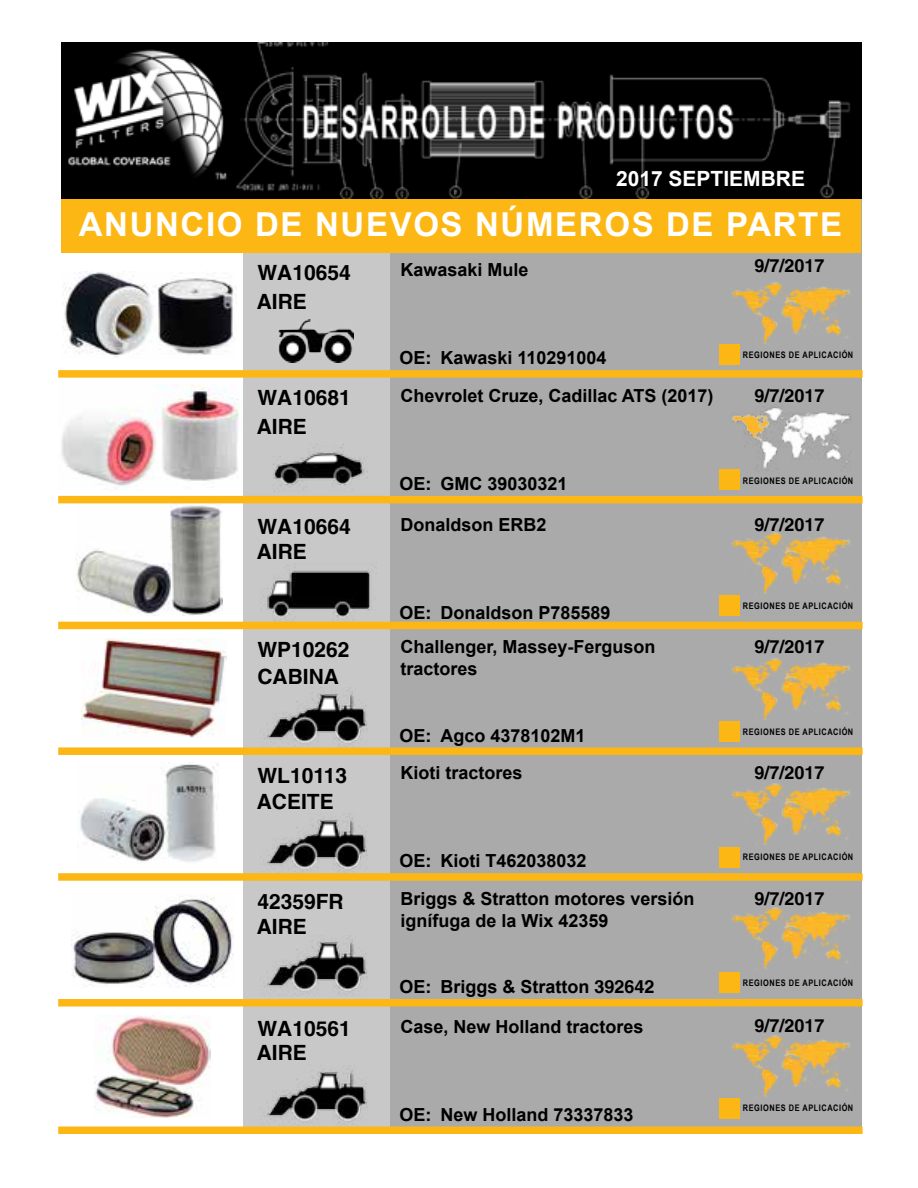
<style>
.page{position:relative;width:918px;height:1188px;background:#fff}
.page>*{position:absolute;margin:0;border:0;box-sizing:border-box;transform-origin:0 0}
.t1{font:700 33px "Arial";letter-spacing:.05em;color:#fff}
.t2{font:700 21px "AG Helvetica";color:#000}
.t3{font:700 21px "Arial";color:#fff}
.t4{font:700 18px/21.6px "Arial";color:#000}
.t5{font:700 18px "AG Helvetica";color:#000}
.t6{font:700 9px "Arial Narrow";letter-spacing:.06em;color:#000}
.s1{font-family:"AG Helvetica"}
</style>
<div class="page">
<div style="left:243px;top:42px;width:147px;height:1092px;background:#c8c8c8"></div>
<div style="left:390px;top:42px;width:472px;height:1092px;background:#aaa"></div>
<img style="left:64px;top:271px;width:170px;height:86px">
<img style="left:61px;top:384px;width:178px;height:105px">
<img style="left:76px;top:503px;width:147px;height:113px">
<img style="left:81px;top:639px;width:145px;height:99px">
<img style="left:79px;top:763px;width:140px;height:99px">
<img style="left:72px;top:896px;width:162px;height:91px">
<img style="left:95px;top:1016px;width:116px;height:102px">
<img style="left:732px;top:783px;width:118px;height:62px">
<img style="left:720px;top:407px;width:131px;height:63px">
<img style="left:732px;top:282px;width:118px;height:62px">
<img style="left:732px;top:532px;width:118px;height:62px">
<img style="left:732px;top:658px;width:118px;height:62px">
<img style="left:720px;top:907px;width:130px;height:66px">
<img style="left:720px;top:1035px;width:130px;height:64px">
<div style="left:719px;top:344px;width:21px;height:20px;background:#fdb715"></div>
<div style="left:719px;top:470px;width:21px;height:20px;background:#fdb715"></div>
<div style="left:719px;top:595px;width:21px;height:21px;background:#fdb715"></div>
<div style="left:719px;top:721px;width:21px;height:21px;background:#fdb715"></div>
<div style="left:719px;top:847px;width:21px;height:20px;background:#fdb715"></div>
<div style="left:719px;top:973px;width:21px;height:20px;background:#fdb715"></div>
<div style="left:719px;top:1099px;width:21px;height:20px;background:#fdb715"></div>
<img style="left:273px;top:444px;width:95px;height:42px">
<img style="left:260px;top:570px;width:117px;height:52px">
<img style="left:267px;top:818px;width:101px;height:54px">
<img style="left:267px;top:692px;width:101px;height:54px">
<img style="left:267px;top:940px;width:101px;height:54px">
<img style="left:267px;top:1070px;width:101px;height:54px">
<img style="left:278px;top:320px;width:76px;height:43px">
<img style="left:62px;top:42px;width:800px;height:157px">
<div style="left:62px;top:199px;width:799px;height:54px;background:#fdb715"></div>
<div style="left:58px;top:496px;width:805px;height:7px;background:#fdb714"></div>
<div style="left:58px;top:622px;width:805px;height:7px;background:#fdb714"></div>
<div style="left:58px;top:747px;width:805px;height:8px;background:#fdb714"></div>
<div style="left:58px;top:873px;width:805px;height:8px;background:#fdb714"></div>
<div style="left:58px;top:999px;width:805px;height:7px;background:#fdb714"></div>
<div style="left:58px;top:1126px;width:805px;height:8px;background:#fdb714"></div>
<div style="left:58px;top:370px;width:805px;height:8px;background:#fdb714"></div>
<p class="t3" style="left:616px;top:165px;width:191px">2017 SEPTIEMBRE</p>
<h1 class="t1" style="left:79px;top:203px;width:765px">ANUNCIO DE NUEVOS NÚMEROS DE PARTE</h1>
<p class="t2" style="left:257px;top:260px;width:95px">WA10654</p>
<p class="t2" style="left:257px;top:290px;width:52px">AIRE</p>
<p class="t2" style="left:257px;top:386px;width:95px">WA10681</p>
<p class="t2" style="left:257px;top:415px;width:52px">AIRE</p>
<p class="t2" style="left:257px;top:515px;width:95px">WA10664</p>
<p class="t2" style="left:257px;top:540px;width:52px">AIRE</p>
<p class="t2" style="left:257px;top:638px;width:94px">WP10262</p>
<p class="t2" style="left:257px;top:665px;width:83px">CABINA</p>
<p class="t2" style="left:257px;top:764px;width:91px">WL10113</p>
<p class="t2" style="left:257px;top:790px;width:79px">ACEITE</p>
<p class="t2" style="left:257px;top:889px;width:88px">42359FR</p>
<p class="t2" style="left:257px;top:915px;width:52px">AIRE</p>
<p class="t2" style="left:257px;top:1017px;width:95px">WA10561</p>
<p class="t2" style="left:257px;top:1040px;width:52px">AIRE</p>
<p class="t4" style="left:400px;top:260px;width:130px">Kawasaki Mule</p>
<p class="t5" style="left:754px;top:256px;width:72px">9/7/2017</p>
<p class="t4" style="left:399px;top:340px;width:316px;line-height:37.7px"><span class="s1">OE:</span> Kawaski 110291004<br>Chevrolet Cruze, Cadillac ATS (2017)</p>
<p class="t6" style="left:743px;top:348px;width:112px">REGIONES DE APLICACIÓN</p>
<p class="t5" style="left:754px;top:385px;width:72px">9/7/2017</p>
<p class="t4" style="left:399px;top:474px;width:170px"><span class="s1">OE:</span> GMC 39030321</p>
<p class="t6" style="left:743px;top:474px;width:112px">REGIONES DE APLICACIÓN</p>
<p class="t4" style="left:400px;top:514px;width:148px">Donaldson ERB2</p>
<p class="t5" style="left:754px;top:514px;width:72px">9/7/2017</p>
<p class="t4" style="left:399px;top:602px;width:213px"><span class="s1">OE:</span> Donaldson P785589</p>
<p class="t6" style="left:743px;top:599px;width:112px">REGIONES DE APLICACIÓN</p>
<p class="t4" style="left:400px;top:637px;width:257px">Challenger, Massey-Ferguson tractores</p>
<p class="t5" style="left:754px;top:637px;width:72px">9/7/2017</p>
<p class="t4" style="left:399px;top:725px;width:188px"><span class="s1">OE:</span> Agco 4378102M1</p>
<p class="t6" style="left:743px;top:725px;width:112px">REGIONES DE APLICACIÓN</p>
<p class="t4" style="left:400px;top:763px;width:124px">Kioti tractores</p>
<p class="t5" style="left:754px;top:763px;width:72px">9/7/2017</p>
<p class="t4" style="left:399px;top:851px;width:189px"><span class="s1">OE:</span> Kioti T462038032</p>
<p class="t6" style="left:743px;top:850px;width:112px">REGIONES DE APLICACIÓN</p>
<p class="t4" style="left:400px;top:888px;width:296px">Briggs &amp; Stratton motores versión ignífuga de la Wix 42359</p>
<p class="t5" style="left:754px;top:888px;width:72px">9/7/2017</p>
<p class="t4" style="left:399px;top:977px;width:257px"><span class="s1">OE:</span> Briggs &amp; Stratton <span class="s1">392642</span></p>
<p class="t6" style="left:743px;top:976px;width:112px">REGIONES DE APLICACIÓN</p>
<p class="t4" style="left:400px;top:1016px;width:245px">Case, New Holland tractores</p>
<p class="t5" style="left:754px;top:1016px;width:72px">9/7/2017</p>
<p class="t4" style="left:399px;top:1104px;width:236px"><span class="s1">OE:</span> New Holland 73337833</p>
<p class="t6" style="left:743px;top:1101px;width:112px">REGIONES DE APLICACIÓN</p>
</div>
